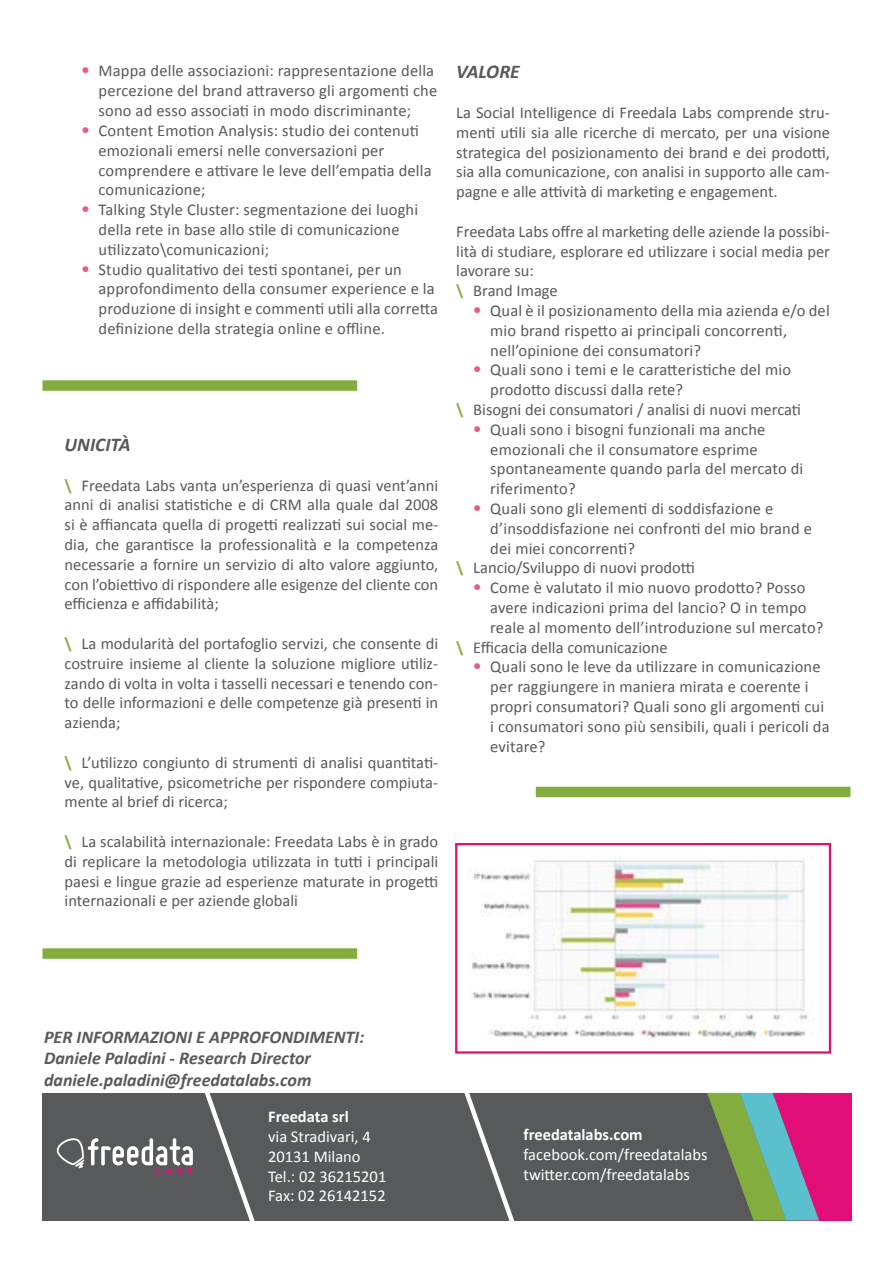
<style>
.page{position:relative;width:893px;height:1263px;background:#fff}
.page>*{position:absolute;margin:0;border:0;box-sizing:border-box;transform-origin:0 0}
.t1{font:italic 700 19.5px "Calibri";color:#58595b}
.t2{font:italic 700 18px/21.6px "Calibri";color:#58595b}
.t3{font:16.5px/19.8px "Calibri";letter-spacing:.01em;color:#58595b}
.t4{font:16.5px/19.8px "Calibri";color:#fff}
.t5{font:700 16.5px "Calibri";color:#fff}
.s1{font-family:"VAG Rounded Std";font-weight:300;color:#e65a8d}
.s2{font-weight:700;color:#84ad40}
</style>
<div class="page">
<div style="left:43px;top:1093px;width:807px;height:127px;background:#58595b"></div>
<svg style="left:57px;top:1138px;width:136px;height:36px"></svg>
<div style="left:43px;top:380px;width:314px;height:11px;background:#84ad40"></div>
<div style="left:536px;top:787px;width:314px;height:10px;background:#84ad40"></div>
<svg style="left:707px;top:1093px;width:145px;height:127px"></svg>
<svg style="left:460px;top:1093px;width:58px;height:128px"></svg>
<svg style="left:200px;top:1093px;width:59px;height:128px"></svg>
<div style="left:43px;top:948px;width:314px;height:11px;background:#84ad40"></div>
<img style="left:471px;top:860px;width:337px;height:179px">
<div style="left:455px;top:843px;width:376px;height:210px;border:2px solid #e20e78"></div>
<p class="t3" style="left:99px;top:60px;width:340px;text-indent:-17px"><span class="s1">•</span> Mappa delle associazioni: rappresentazione della percezione del brand attraverso gli argomenti che sono ad esso associati in modo discriminante;</p>
<p class="t3" style="left:99px;top:120px;width:335px;text-indent:-17px"><span class="s1">•</span> Content Emotion Analysis: studio dei contenuti emozionali emersi nelle conversazioni per comprendere e attivare le leve dell’empatia della comunicazione;</p>
<p class="t3" style="left:99px;top:199px;width:321px;text-indent:-17px"><span class="s1">•</span> Talking Style Cluster: segmentazione dei luoghi della rete in base allo stile di comunicazione utilizzato\comunicazioni;</p>
<p class="t3" style="left:99px;top:258px;width:341px;text-indent:-17px"><span class="s1">•</span> Studio qualitativo dei testi spontanei, per un approfondimento della consumer experience e la produzione di insight e commenti utili alla corretta definizione della strategia online e offline.</p>
<p class="t1" style="left:65px;top:432px;width:68px">UNICITÀ</p>
<p class="t3" style="left:65px;top:474px;width:375px;text-align:justify"><span class="s2">\</span> Freedata Labs vanta un’esperienza di quasi vent’anni anni di analisi statistiche e di CRM alla quale dal 2008 si è affiancata quella di progetti realizzati sui social me&shy;dia, che garantisce la professionalità e la competenza necessarie a fornire un servizio di alto valore aggiunto, con l’obiettivo di rispondere alle esigenze del cliente con efficienza e affidabilità;</p>
<p class="t3" style="left:65px;top:633px;width:375px;text-align:justify"><span class="s2">\</span> La modularità del portafoglio servizi, che consente di costruire insieme al cliente la soluzione migliore utiliz&shy;zando di volta in volta i tasselli necessari e tenendo con&shy;to delle informazioni e delle competenze già presenti in azienda;</p>
<p class="t3" style="left:65px;top:752px;width:375px;text-align:justify"><span class="s2">\</span> L’utilizzo congiunto di strumenti di analisi quantitati&shy;ve, qualitative, psicometriche per rispondere compiuta&shy;mente al brief di ricerca;</p>
<p class="t3" style="left:65px;top:831px;width:375px;text-align:justify"><span class="s2">\</span> La scalabilità internazionale: Freedata Labs è in grado di replicare la metodologia utilizzata in tutti i principali paesi e lingue grazie ad esperienze maturate in progetti internazionali e per aziende globali</p>
<p class="t1" style="left:456px;top:60px;width:65px">VALORE</p>
<p class="t3" style="left:456px;top:102px;width:375px;text-align:justify">La Social Intelligence di Freedala Labs comprende stru&shy;menti utili sia alle ricerche di mercato, per una visione strategica del posizionamento dei brand e dei prodotti, sia alla comunicazione, con analisi in supporto alle cam&shy;pagne e alle attività di marketing e engagement.</p>
<p class="t3" style="left:456px;top:221px;width:375px">Freedata Labs offre al marketing delle aziende la possibi&shy;lità di studiare, esplorare ed utilizzare i social media per lavorare su:<br><span class="s2">\</span> Brand Image</p>
<p class="t3" style="left:490px;top:300px;width:341px;text-indent:-17px"><span class="s1">•</span> Qual è il posizionamento della mia azienda e/o del mio brand rispetto ai principali concorrenti, nell’opinione dei consumatori?</p>
<p class="t3" style="left:473px;top:359px;width:319px"><span class="s1">•</span> Quali sono i temi e le caratteristiche del mio</p>
<p class="t3" style="left:490px;top:379px;width:194px">prodotto discussi dalla rete?</p>
<p class="t3" style="left:456px;top:399px;width:346px"><span class="s2">\</span> Bisogni dei consumatori / analisi di nuovi mercati</p>
<p class="t3" style="left:490px;top:419px;width:315px;text-indent:-17px"><span class="s1">•</span> Quali sono i bisogni funzionali ma anche emozionali che il consumatore esprime spontaneamente quando parla del mercato di riferimento?</p>
<p class="t3" style="left:473px;top:498px;width:302px"><span class="s1">•</span> Quali sono gli elementi di soddisfazione e</p>
<p class="t3" style="left:490px;top:518px;width:323px">d’insoddisfazione nei confronti del mio brand e</p>
<p class="t3" style="left:490px;top:537px;width:146px">dei miei concorrenti?</p>
<p class="t3" style="left:456px;top:557px;width:240px"><span class="s2">\</span> Lancio/Sviluppo di nuovi prodotti</p>
<p class="t3" style="left:473px;top:577px;width:334px"><span class="s1">•</span> Come è valutato il mio nuovo prodotto? Posso</p>
<p class="t3" style="left:490px;top:597px;width:318px">avere indicazioni prima del lancio? O in tempo</p>
<p class="t3" style="left:490px;top:617px;width:335px">reale al momento dell’introduzione sul mercato?</p>
<p class="t3" style="left:456px;top:636px;width:213px"><span class="s2">\</span> Efficacia della comunicazione</p>
<p class="t3" style="left:490px;top:656px;width:341px;text-indent:-17px"><span class="s1">•</span> Quali sono le leve da utilizzare in comunicazione per raggiungere in maniera mirata e coerente i propri consumatori? Quali sono gli argomenti cui i consumatori sono più sensibili, quali i pericoli da evitare?</p>
<p class="t2" style="left:44px;top:1025px;width:322px">PER INFORMAZIONI E APPROFONDIMENTI:<br>Daniele Paladini - Research Director daniele.paladini@freedatalabs.com</p>
<p class="t5" style="left:268px;top:1106px;width:82px">Freedata srl</p>
<p class="t4" style="left:268px;top:1126px;width:120px">via Stradivari, 4<br>20131 Milano<br>Tel.: 02 36215201<br>Fax: 02 26142152</p>
<p class="t5" style="left:523px;top:1124px;width:121px">freedatalabs.com</p>
<p class="t4" style="left:523px;top:1144px;width:186px">facebook.com/freedatalabs twitter.com/freedatalabs</p>
</div>
